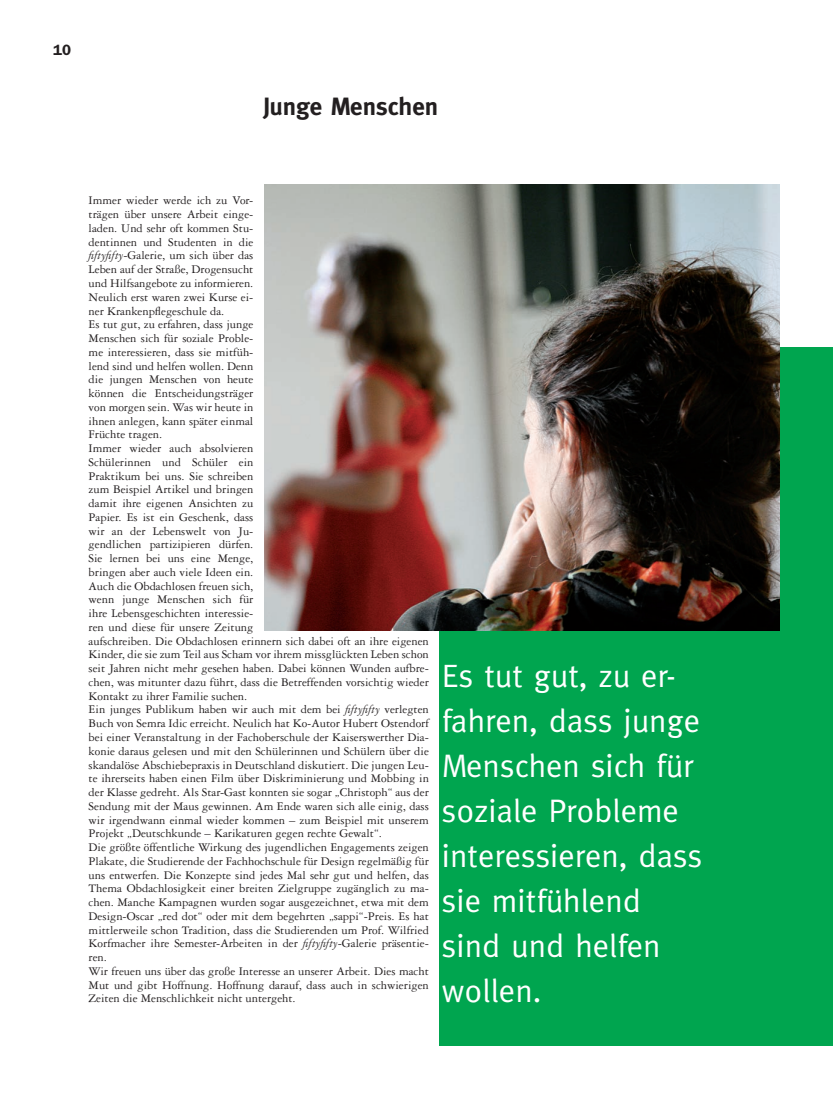
<style>
.page{position:relative;width:833px;height:1099px;background:#fff}
.page>*{position:absolute;margin:0;border:0;box-sizing:border-box;transform-origin:0 0}
.t1{font:32.5px/45px "Meta";letter-spacing:.005em;color:#fff}
.t2{font:700 25px "Meta";color:#231f20}
.t3{font:600 15px "Franklin Gothic";color:#231f20}
.t4{font:12.5px/13.8px "Garamond Three";color:#231f20}
.s1{font-style:italic}
</style>
<div class="page">
<div style="left:439px;top:347px;width:394px;height:698px;background:#00a54f"></div>
<img style="left:264px;top:184px;width:516px;height:446px">
<p class="t3" style="left:53px;top:41px;width:20px">10</p>
<h2 class="t2" style="left:263px;top:92px;width:176px">Junge Menschen</h2>
<p class="t4" style="left:89px;top:194px;width:342px">Immer wieder werde ich zu Vor-<br>trägen über unsere Arbeit einge-<br>laden. Und sehr oft kommen Stu-<br>dentinnen und Studenten in die<br><span class="s1">fiftyfifty</span>-Galerie, um sich über das<br>Leben auf der Straße, Drogensucht<br>und Hilfsangebote zu informieren.<br>Neulich erst waren zwei Kurse ei-<br>ner Krankenpflegeschule da.<br>Es tut gut, zu erfahren, dass junge<br>Menschen sich für soziale Proble-<br>me interessieren, dass sie mitfüh-<br>lend sind und helfen wollen. Denn<br>die jungen Menschen von heute<br>können die Entscheidungsträger<br>von morgen sein. Was wir heute in<br>ihnen anlegen, kann später einmal<br>Früchte tragen.<br>Immer wieder auch absolvieren<br>Schülerinnen und Schüler ein<br>Praktikum bei uns. Sie schreiben<br>zum Beispiel Artikel und bringen<br>damit ihre eigenen Ansichten zu<br>Papier. Es ist ein Geschenk, dass<br>wir an der Lebenswelt von Ju-<br>gendlichen partizipieren dürfen.<br>Sie lernen bei uns eine Menge,<br>bringen aber auch viele Ideen ein.<br>Auch die Obdachlosen freuen sich,<br>wenn junge Menschen sich für<br>ihre Lebensgeschichten interessie-<br>ren und diese für unsere Zeitung<br>aufschreiben. Die Obdachlosen erinnern sich dabei oft an ihre eigenen Kinder, die sie zum Teil aus Scham vor ihrem missglückten Leben schon seit Jahren nicht mehr gesehen haben. Dabei können Wunden aufbre&shy;chen, was mitunter dazu führt, dass die Betreffenden vorsichtig wieder Kontakt zu ihrer Familie suchen.<br>Ein junges Publikum haben wir auch mit dem bei <span class="s1">fiftyfifty</span> verlegten Buch von Semra Idic erreicht. Neulich hat Ko-Autor Hubert Ostendorf bei einer Veranstaltung in der Fachoberschule der Kaiserswerther Dia&shy;konie daraus gelesen und mit den Schülerinnen und Schülern über die skandalöse Abschiebepraxis in Deutschland diskutiert. Die jungen Leu&shy;te ihrerseits haben einen Film über Diskriminierung und Mobbing in der Klasse gedreht. Als Star-Gast konnten sie sogar „Christoph“ aus der Sendung mit der Maus gewinnen. Am Ende waren sich alle einig, dass wir irgendwann einmal wieder kommen – zum Beispiel mit unserem Projekt „Deutschkunde – Karikaturen gegen rechte Gewalt“.<br>Die größte öffentliche Wirkung des jugendlichen Engagements zeigen Plakate, die Studierende der Fachhochschule für Design regelmäßig für uns entwerfen. Die Konzepte sind jedes Mal sehr gut und helfen, das Thema Obdachlosigkeit einer breiten Zielgruppe zugänglich zu ma&shy;chen. Manche Kampagnen wurden sogar ausgezeichnet, etwa mit dem Design-Oscar „red dot“ oder mit dem begehrten „sappi“-Preis. Es hat mittlerweile schon Tradition, dass die Studierenden um Prof. Wilfried Korfmacher ihre Semester-Arbeiten in der <span class="s1">fiftyfifty</span>-Galerie präsentie&shy;ren.<br>Wir freuen uns über das große Interesse an unserer Arbeit. Dies macht Mut und gibt Hoffnung. Hoffnung darauf, dass auch in schwierigen Zeiten die Menschlichkeit nicht untergeht.</p>
<h1 class="t1" style="left:442px;top:652px;width:262px">Es tut gut, zu er&shy;fahren, dass junge<br>Menschen sich für soziale Probleme interessieren, dass sie mitfühlend sind und helfen wollen.</h1>
</div>
